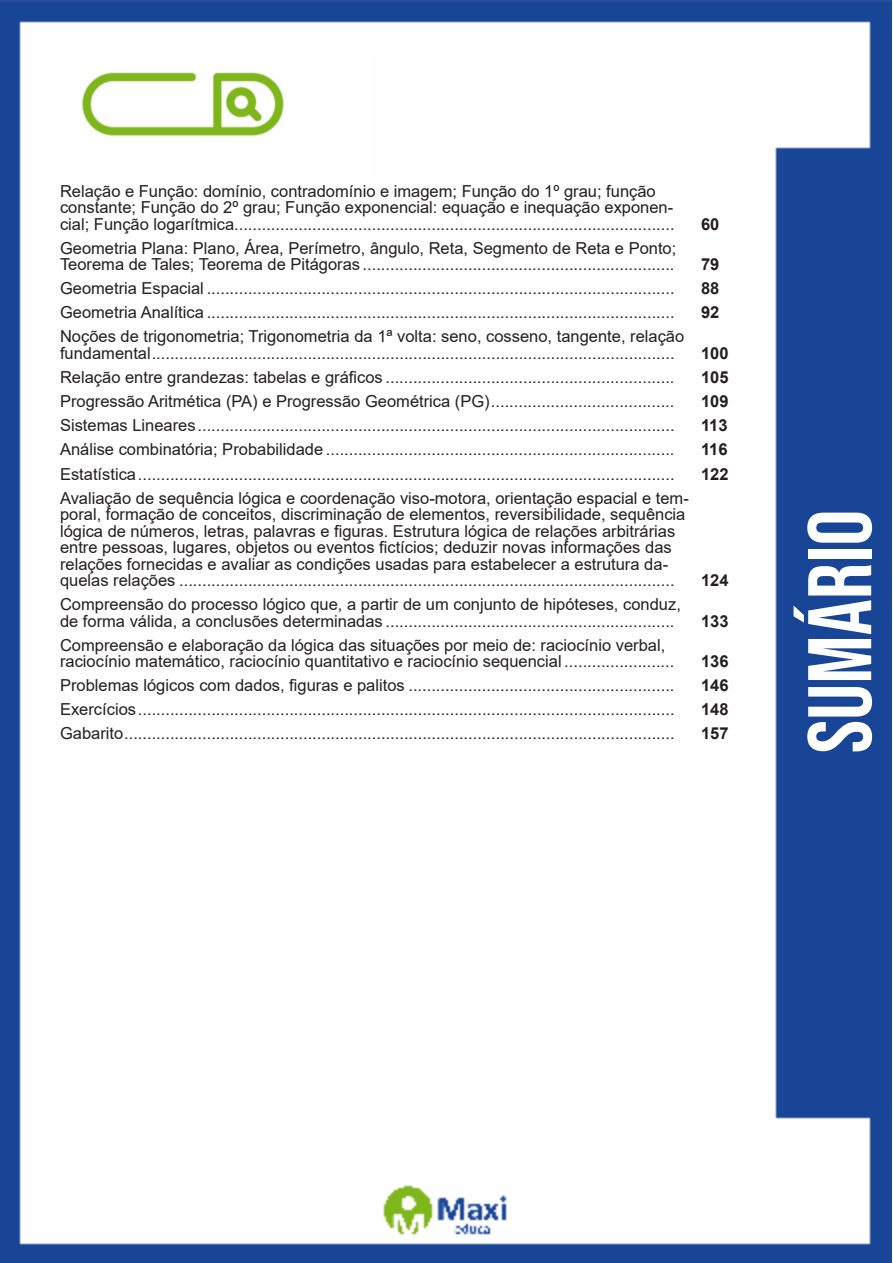
<style>
.page{position:relative;width:893px;height:1263px;background:#fff}
.page>*{position:absolute;margin:0;border:0;box-sizing:border-box;transform-origin:0 0}
.t1{font:90px "Bebas Neue";color:#fff}
.ALTERNATIVAS{font:16.5px/16.5px "Arial";color:#231f20}
.INDICE{font:700 16.5px "Arial";color:#231f20}
</style>
<div class="page">
<img style="left:0;top:0;width:892px;height:1263px">
<div style="left:53px;top:55px;width:317px;height:121px;background:#fff"></div>
<img style="left:82px;top:72px;width:201px;height:64px">
<p class="ALTERNATIVAS" style="left:60px;top:182px;width:616px">Relação e Função: domínio, contradomínio e imagem; Função do 1º grau; função constante; Função do 2º grau; Função exponencial: equação e inequação exponen&shy;cial; Função logarítmica................................................................................................</p>
<p class="ALTERNATIVAS" style="left:60px;top:239px;width:618px">Geometria Plana: Plano, Área, Perímetro, ângulo, Reta, Segmento de Reta e Ponto;<br>Teorema de Tales; Teorema de Pitágoras ....................................................................</p>
<p class="INDICE" style="left:701px;top:212px;width:20px">60</p>
<p class="INDICE" style="left:701px;top:253px;width:20px">79</p>
<p class="ALTERNATIVAS" style="left:60px;top:280px;width:616px">Geometria Espacial ......................................................................................................</p>
<p class="INDICE" style="left:701px;top:277px;width:20px">88</p>
<p class="ALTERNATIVAS" style="left:60px;top:304px;width:616px">Geometria Analítica ......................................................................................................</p>
<p class="INDICE" style="left:701px;top:301px;width:20px">92</p>
<p class="ALTERNATIVAS" style="left:60px;top:328px;width:626px">Noções de trigonometria; Trigonometria da 1ª volta: seno, cosseno, tangente, relação fundamental..................................................................................................................</p>
<p class="INDICE" style="left:701px;top:341px;width:29px">100</p>
<p class="ALTERNATIVAS" style="left:60px;top:369px;width:616px">Relação entre grandezas: tabelas e gráficos ...............................................................</p>
<p class="INDICE" style="left:701px;top:365px;width:29px">105</p>
<p class="ALTERNATIVAS" style="left:60px;top:393px;width:616px">Progressão Aritmética (PA) e Progressão Geométrica (PG)........................................</p>
<p class="INDICE" style="left:701px;top:390px;width:29px">109</p>
<p class="ALTERNATIVAS" style="left:60px;top:417px;width:616px">Sistemas Lineares........................................................................................................</p>
<p class="INDICE" style="left:701px;top:414px;width:28px">113</p>
<p class="ALTERNATIVAS" style="left:60px;top:441px;width:616px">Análise combinatória; Probabilidade ............................................................................</p>
<p class="INDICE" style="left:701px;top:438px;width:28px">116</p>
<p class="ALTERNATIVAS" style="left:60px;top:465px;width:616px">Estatística.....................................................................................................................</p>
<p class="INDICE" style="left:701px;top:462px;width:29px">122</p>
<p class="ALTERNATIVAS" style="left:60px;top:489px;width:630px">Avaliação de sequência lógica e coordenação viso-motora, orientação espacial e tem&shy;poral, formação de conceitos, discriminação de elementos, reversibilidade, sequência lógica de números, letras, palavras e figuras. Estrutura lógica de relações arbitrárias entre pessoas, lugares, objetos ou eventos fictícios; deduzir novas informações das relações fornecidas e avaliar as condições usadas para estabelecer a estrutura da&shy;quelas relações ............................................................................................................</p>
<p class="INDICE" style="left:701px;top:569px;width:29px">124</p>
<p class="ALTERNATIVAS" style="left:60px;top:596px;width:622px">Compreensão do processo lógico que, a partir de um conjunto de hipóteses, conduz, de forma válida, a conclusões determinadas ...............................................................</p>
<p class="ALTERNATIVAS" style="left:60px;top:636px;width:616px">Compreensão e elaboração da lógica das situações por meio de: raciocínio verbal, raciocínio matemático, raciocínio quantitativo e raciocínio sequencial ........................</p>
<p class="INDICE" style="left:701px;top:609px;width:29px">133</p>
<p class="INDICE" style="left:701px;top:650px;width:29px">136</p>
<p class="ALTERNATIVAS" style="left:60px;top:677px;width:616px">Problemas lógicos com dados, figuras e palitos ..........................................................</p>
<p class="INDICE" style="left:701px;top:674px;width:29px">146</p>
<p class="ALTERNATIVAS" style="left:60px;top:701px;width:616px">Exercícios.....................................................................................................................</p>
<p class="INDICE" style="left:701px;top:698px;width:29px">148</p>
<p class="ALTERNATIVAS" style="left:60px;top:725px;width:616px">Gabarito........................................................................................................................</p>
<p class="INDICE" style="left:701px;top:722px;width:29px">157</p>
<h1 class="t1" style="left:789px;top:753px;width:245px;rotate:-90deg">sumário</h1>
</div>
